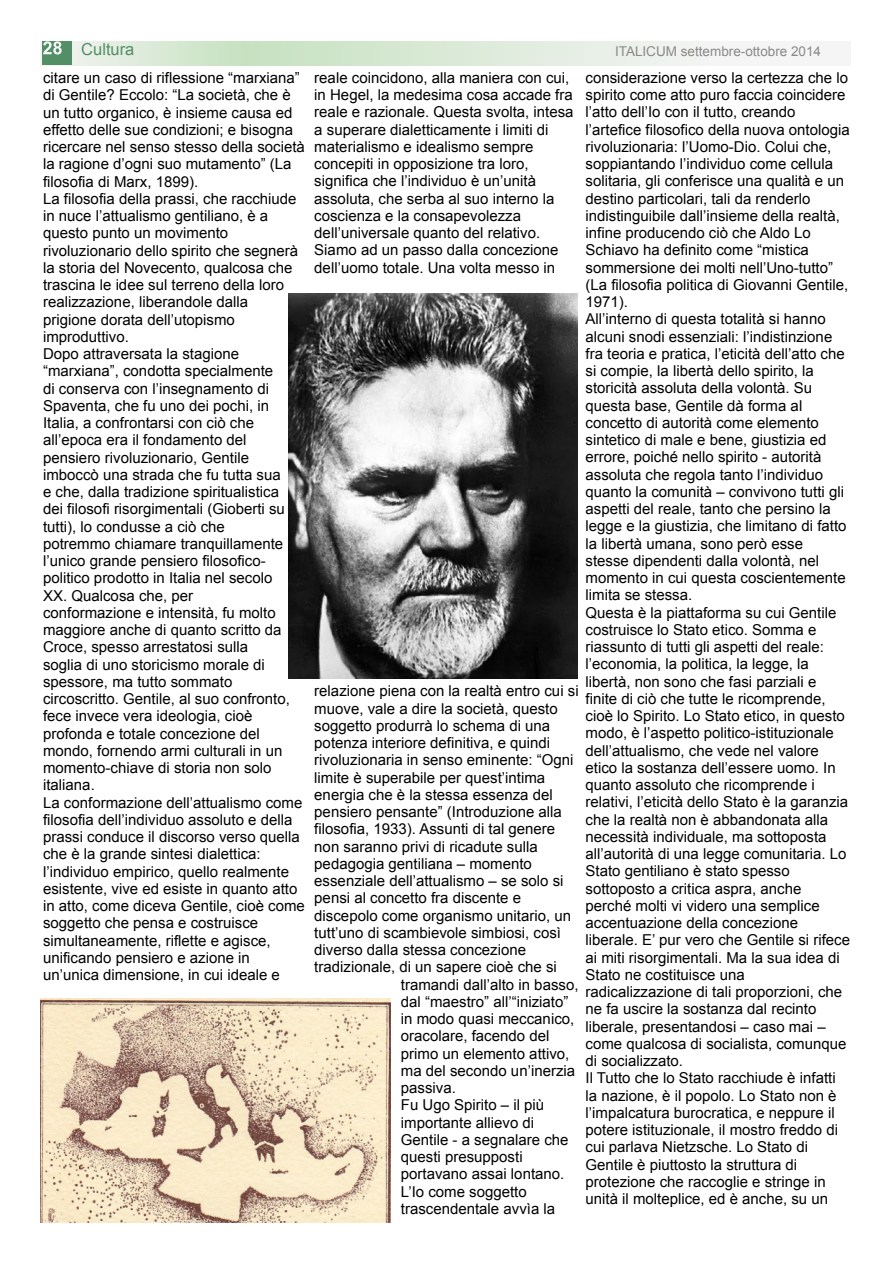
<style>
.page{position:relative;width:893px;height:1263px;background:#fff}
.page>*{position:absolute;margin:0;border:0;box-sizing:border-box;transform-origin:0 0}
.t1{font:16.5px "Arial";color:#528f66}
.t2{font:15px/17.2px "Arial";color:#000}
.t3{font:13.5px "Arial";color:#8b8989}
</style>
<div class="page">
<svg style="left:42px;top:41px;width:677px;height:24px;background:#dbead8"></svg>
<div style="left:43px;top:41px;width:29px;height:24px;background:#528f66"></div>
<img style="left:288px;top:293px;width:289px;height:386px">
<img style="left:40px;top:998px;width:351px;height:224px">
<p class="t1" style="left:81px;top:40px;width:55px">Cultura</p>
<p class="t3" style="left:615px;top:44px;width:208px">ITALICUM settembre-ottobre 2014</p>
<p class="t2" style="left:43px;top:69px;width:263px">citare un caso di riflessione “marxiana” di Gentile? Eccolo: “La società, che è un tutto organico, è insieme causa ed effetto delle sue condizioni; e bisogna ricercare nel senso stesso della società la ragione d’ogni suo mutamento” (La filosofia di Marx, 1899).<br>La filosofia della prassi, che racchiude in nuce l’attualismo gentiliano, è a questo punto un movimento rivoluzionario dello spirito che segnerà la storia del Novecento, qualcosa che trascina le idee sul terreno della loro realizzazione, liberandole dalla prigione dorata dell’utopismo improduttivo.<br>Dopo attraversata la stagione “marxiana”, condotta specialmente<br>di conserva con l’insegnamento di Spaventa, che fu uno dei pochi, in Italia, a confrontarsi con ciò che all’epoca era il fondamento del pensiero rivoluzionario, Gentile imboccò una strada che fu tutta sua<br>e che, dalla tradizione spiritualistica<br>dei filosofi risorgimentali (Gioberti su tutti), lo condusse a ciò che<br>potremmo chiamare tranquillamente l’unico grande pensiero filosofico&shy;politico prodotto in Italia nel secolo<br>XX. Qualcosa che, per<br>conformazione e intensità, fu molto maggiore anche di quanto scritto da Croce, spesso arrestatosi sulla<br>soglia di uno storicismo morale di spessore, ma tutto sommato circoscritto. Gentile, al suo confronto, fece invece vera ideologia, cioè profonda e totale concezione del mondo, fornendo armi culturali in un momento-chiave di storia non solo italiana.<br>La conformazione dell’attualismo come filosofia dell’individuo assoluto e della prassi conduce il discorso verso quella che è la grande sintesi dialettica: l’individuo empirico, quello realmente esistente, vive ed esiste in quanto atto in atto, come diceva Gentile, cioè come soggetto che pensa e costruisce simultaneamente, riflette e agisce, unificando pensiero e azione in un’unica dimensione, in cui ideale e</p>
<p class="t2" style="left:314px;top:69px;width:261px">reale coincidono, alla maniera con cui, in Hegel, la medesima cosa accade fra reale e razionale. Questa svolta, intesa a superare dialetticamente i limiti di materialismo e idealismo sempre concepiti in opposizione tra loro, significa che l’individuo è un’unità assoluta, che serba al suo interno la coscienza e la consapevolezza dell’universale quanto del relativo.<br>Siamo ad un passo dalla concezione dell’uomo totale. Una volta messo in</p>
<p class="t2" style="left:585px;top:69px;width:266px">considerazione verso la certezza che lo spirito come atto puro faccia coincidere l’atto dell’Io con il tutto, creando l’artefice filosofico della nuova ontologia rivoluzionaria: l’Uomo-Dio. Colui che, soppiantando l’individuo come cellula solitaria, gli conferisce una qualità e un destino particolari, tali da renderlo indistinguibile dall’insieme della realtà, infine producendo ciò che Aldo Lo Schiavo ha definito come “mistica sommersione dei molti nell’Uno-tutto” (La filosofia politica di Giovanni Gentile, 1971).<br>All’interno di questa totalità si hanno alcuni snodi essenziali: l’indistinzione fra teoria e pratica, l’eticità dell’atto che si compie, la libertà dello spirito, la storicità assoluta della volontà. Su questa base, Gentile dà forma al concetto di autorità come elemento sintetico di male e bene, giustizia ed errore, poiché nello spirito - autorità assoluta che regola tanto l’individuo quanto la comunità – convivono tutti gli aspetti del reale, tanto che persino la legge e la giustizia, che limitano di fatto la libertà umana, sono però esse stesse dipendenti dalla volontà, nel momento in cui questa coscientemente limita se stessa.<br>Questa è la piattaforma su cui Gentile costruisce lo Stato etico. Somma e riassunto di tutti gli aspetti del reale: l’economia, la politica, la legge, la libertà, non sono che fasi parziali e finite di ciò che tutte le ricomprende, cioè lo Spirito. Lo Stato etico, in questo modo, è l’aspetto politico-istituzionale dell’attualismo, che vede nel valore etico la sostanza dell’essere uomo. In quanto assoluto che ricomprende i relativi, l’eticità dello Stato è la garanzia che la realtà non è abbandonata alla necessità individuale, ma sottoposta all’autorità di una legge comunitaria. Lo Stato gentiliano è stato spesso sottoposto a critica aspra, anche perché molti vi videro una semplice accentuazione della concezione liberale. E’ pur vero che Gentile si rifece ai miti risorgimentali. Ma la sua idea di Stato ne costituisce una radicalizzazione di tali proporzioni, che ne fa uscire la sostanza dal recinto liberale, presentandosi – caso mai – come qualcosa di socialista, comunque di socializzato.<br>Il Tutto che lo Stato racchiude è infatti la nazione, è il popolo. Lo Stato non è l’impalcatura burocratica, e neppure il potere istituzionale, il mostro freddo di cui parlava Nietzsche. Lo Stato di Gentile è piuttosto la struttura di protezione che raccoglie e stringe in unità il molteplice, ed è anche, su un</p>
<p class="t2" style="left:314px;top:682px;width:266px">relazione piena con la realtà entro cui si</p>
<p class="t2" style="left:314px;top:700px;width:245px">muove, vale a dire la società, questo</p>
<p class="t2" style="left:314px;top:717px;width:237px">soggetto produrrà lo schema di una</p>
<p class="t2" style="left:314px;top:734px;width:237px">potenza interiore definitiva, e quindi</p>
<p class="t2" style="left:314px;top:751px;width:261px">rivoluzionaria in senso eminente: “Ogni</p>
<p class="t2" style="left:314px;top:769px;width:232px">limite è superabile per quest’intima</p>
<p class="t2" style="left:314px;top:786px;width:240px">energia che è la stessa essenza del</p>
<p class="t2" style="left:314px;top:803px;width:249px">pensiero pensante” (Introduzione alla</p>
<p class="t2" style="left:314px;top:820px;width:242px">filosofia, 1933). Assunti di tal genere</p>
<p class="t2" style="left:314px;top:838px;width:225px">non saranno privi di ricadute sulla</p>
<p class="t2" style="left:314px;top:855px;width:219px">pedagogia gentiliana – momento</p>
<p class="t2" style="left:314px;top:872px;width:251px">essenziale dell’attualismo – se solo si</p>
<p class="t2" style="left:314px;top:889px;width:208px">pensi al concetto fra discente e</p>
<p class="t2" style="left:314px;top:907px;width:258px">discepolo come organismo unitario, un</p>
<p class="t2" style="left:314px;top:924px;width:248px">tutt’uno di scambievole simbiosi, così</p>
<p class="t2" style="left:314px;top:941px;width:213px">diverso dalla stessa concezione</p>
<p class="t2" style="left:314px;top:958px;width:244px">tradizionale, di un sapere cioè che si</p>
<p class="t2" style="left:401px;top:976px;width:179px">tramandi dall’alto in basso,</p>
<p class="t2" style="left:401px;top:993px;width:169px">dal “maestro” all’“iniziato”</p>
<p class="t2" style="left:401px;top:1010px;width:175px">in modo quasi meccanico,</p>
<p class="t2" style="left:401px;top:1027px;width:150px">oracolare, facendo del</p>
<p class="t2" style="left:401px;top:1045px;width:170px">primo un elemento attivo,</p>
<p class="t2" style="left:401px;top:1062px;width:176px">ma del secondo un’inerzia</p>
<p class="t2" style="left:401px;top:1079px;width:57px">passiva.</p>
<p class="t2" style="left:401px;top:1096px;width:145px">Fu Ugo Spirito – il più</p>
<p class="t2" style="left:401px;top:1114px;width:135px">importante allievo di</p>
<p class="t2" style="left:401px;top:1131px;width:169px">Gentile - a segnalare che</p>
<p class="t2" style="left:401px;top:1148px;width:123px">questi presupposti</p>
<p class="t2" style="left:401px;top:1165px;width:165px">portavano assai lontano.</p>
<p class="t2" style="left:401px;top:1183px;width:127px">L’Io come soggetto</p>
<p class="t2" style="left:401px;top:1200px;width:156px">trascendentale avvìa la</p>
</div>
